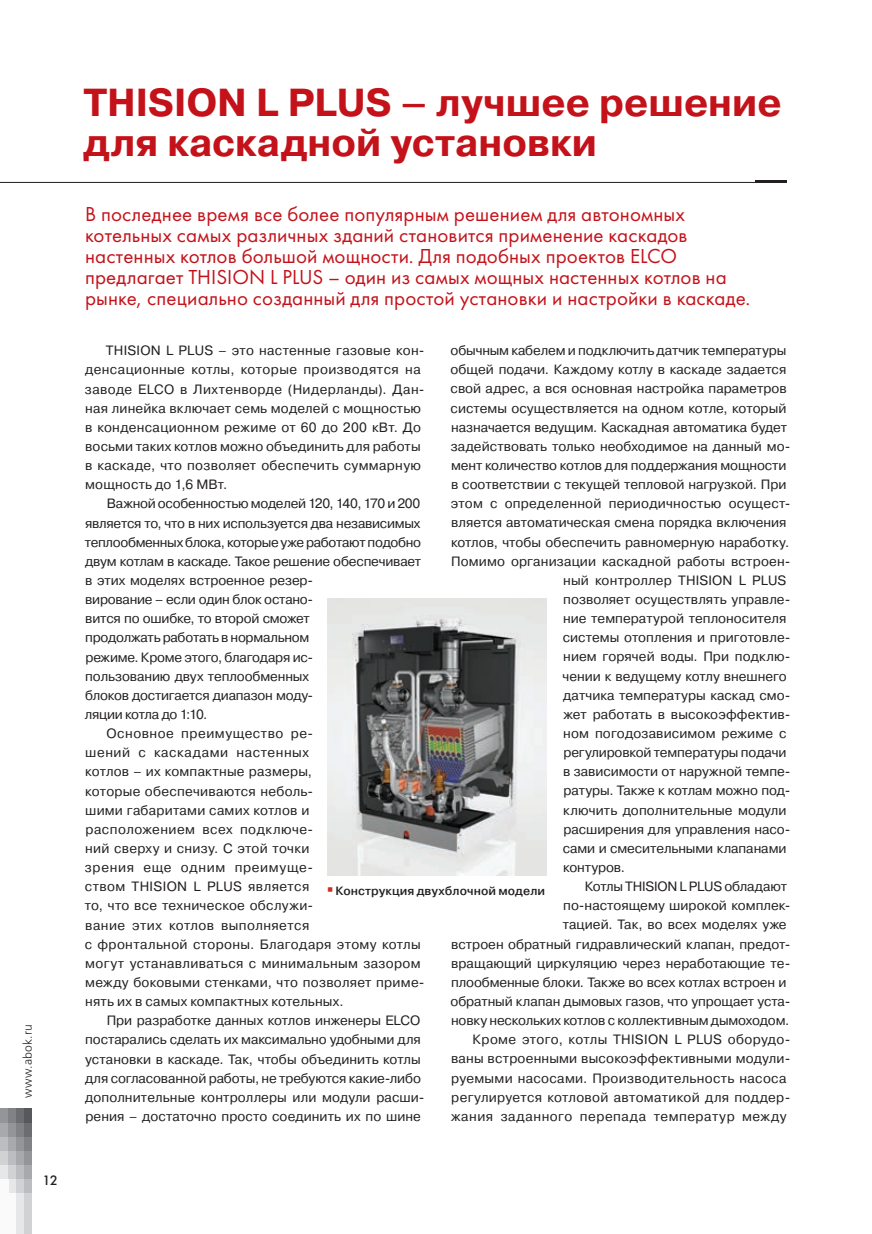
<style>
.page{position:relative;width:872px;height:1234px;background:#fff}
.page>*{position:absolute;margin:0;border:0;box-sizing:border-box;transform-origin:0 0}
.t1{font:700 39px/40.5px "Pragmatica";color:#c4121a}
.t2{font:21px/21px "Futura";letter-spacing:.005em;color:#c4121a}
.t3{font:13.5px/19.2px "Pragmatica";letter-spacing:.005em;color:#231f20}
.t4{font:13.5px "Pragmatica";letter-spacing:-.02em;color:#231f20}
.t5{font:13.5px "Pragmatica";letter-spacing:.025em;color:#231f20}
.t6{font:13.5px "Pragmatica";letter-spacing:-.015em;color:#231f20}
.t7{font:13.5px "Pragmatica";letter-spacing:.035em;color:#231f20}
.t8{font:13.5px "Pragmatica";letter-spacing:-.025em;color:#231f20}
.t9{font:13.5px "Pragmatica";letter-spacing:.03em;color:#231f20}
.t10{font:13.5px "Pragmatica";letter-spacing:.04em;color:#231f20}
.t11{font:13.5px "Pragmatica";letter-spacing:.05em;color:#231f20}
.t12{font:13.5px "Futura Futuris C";color:#231f20}
.t13{font:500 12px "Pragmatica";letter-spacing:.01em;color:#231f20}
.t14{font:12px "Free Set Light C";letter-spacing:.015em;color:#231f20}
</style>
<div class="page">
<div style="left:0;top:1108px;width:9px;height:14px;background:#939598"></div>
<div style="left:0;top:1122px;width:9px;height:14px;background:#a8a9ad"></div>
<div style="left:0;top:1136px;width:9px;height:14px;background:#bcbdc0"></div>
<div style="left:0;top:1150px;width:9px;height:15px;background:#d1d2d4"></div>
<div style="left:0;top:1165px;width:9px;height:14px;background:#e6e7e9"></div>
<div style="left:9px;top:1108px;width:7px;height:14px;background:#808285"></div>
<div style="left:9px;top:1122px;width:7px;height:14px;background:#939598"></div>
<div style="left:9px;top:1136px;width:7px;height:14px;background:#a8a9ad"></div>
<div style="left:9px;top:1150px;width:7px;height:15px;background:#bcbdc0"></div>
<div style="left:9px;top:1165px;width:7px;height:14px;background:#d1d2d4"></div>
<div style="left:9px;top:1179px;width:7px;height:14px;background:#e6e7e9"></div>
<div style="left:16px;top:1108px;width:8px;height:14px;background:#6c6d70"></div>
<div style="left:16px;top:1122px;width:8px;height:14px;background:#808285"></div>
<div style="left:16px;top:1136px;width:8px;height:14px;background:#939598"></div>
<div style="left:16px;top:1150px;width:8px;height:15px;background:#a8a9ad"></div>
<div style="left:16px;top:1165px;width:8px;height:14px;background:#bcbdc0"></div>
<div style="left:16px;top:1179px;width:8px;height:14px;background:#d1d2d4"></div>
<div style="left:24px;top:1108px;width:8px;height:14px;background:#57585a"></div>
<div style="left:24px;top:1122px;width:8px;height:14px;background:#6c6d70"></div>
<div style="left:24px;top:1136px;width:8px;height:14px;background:#808285"></div>
<div style="left:24px;top:1150px;width:8px;height:15px;background:#939598"></div>
<div style="left:24px;top:1165px;width:8px;height:14px;background:#a8a9ad"></div>
<div style="left:24px;top:1179px;width:8px;height:14px;background:#bcbdc0"></div>
<div style="left:0;top:1179px;width:9px;height:54px;background:#fafafa"></div>
<div style="left:9px;top:1193px;width:7px;height:40px;background:#fafafa"></div>
<div style="left:16px;top:1193px;width:8px;height:40px;background:#e6e7e9"></div>
<div style="left:24px;top:1193px;width:8px;height:40px;background:#d1d2d4"></div>
<hr style="left:756px;top:180px;width:31px;height:3px;background:#231f20">
<hr style="left:0;top:182px;width:787px;height:1px;background:#231f20">
<img style="left:328px;top:598px;width:218px;height:277px">
<p class="t14" style="left:21px;top:1097px;width:75px;rotate:-90deg">www.abok.ru</p>
<p class="t12" style="left:43px;top:1171px;width:17px">12</p>
<h1 class="t1" style="left:83px;top:83px;width:700px">THISION L PLUS – лучшее решение для каскадной установки</h1>
<p class="t2" style="left:85px;top:203px;width:667px">В последнее время все более популярным решением для автономных котельных самых различных зданий становится применение каскадов настенных котлов большой мощности. Для подобных проектов ELCO предлагает THISION L PLUS – один из самых мощных настенных котлов на рынке, специально созданный для простой установки и настройки в каскаде.</p>
<p class="t3" style="left:450px;top:341px;width:337px">обычным кабелем и подключить датчик температуры</p>
<p class="t3" style="left:450px;top:360px;width:337px">общей подачи. Каждому котлу в каскаде задается</p>
<p class="t3" style="left:450px;top:379px;width:337px">свой адрес, а вся основная настройка параметров</p>
<p class="t3" style="left:450px;top:398px;width:337px">системы осуществляется на одном котле, который</p>
<p class="t3" style="left:451px;top:417px;width:337px">назначается ведущим. Каскадная автоматика будет</p>
<p class="t3" style="left:451px;top:437px;width:341px">задействовать только необходимое на данный мо-</p>
<p class="t3" style="left:451px;top:456px;width:337px">мент количество котлов для поддержания мощности</p>
<p class="t3" style="left:451px;top:475px;width:337px">в соответствии с текущей тепловой нагрузкой. При</p>
<p class="t3" style="left:450px;top:494px;width:341px">этом с определенной периодичностью осущест-</p>
<p class="t3" style="left:451px;top:513px;width:337px">вляется автоматическая смена порядка включения</p>
<p class="t3" style="left:451px;top:532px;width:340px">котлов, чтобы обеспечить равномерную наработку.</p>
<p class="t3" style="left:451px;top:551px;width:341px">Помимо организации каскадной работы встроен-</p>
<p class="t3" style="left:563px;top:571px;width:225px">ный контроллер THISION L PLUS</p>
<p class="t3" style="left:563px;top:590px;width:229px">позволяет осуществлять управле-</p>
<p class="t3" style="left:563px;top:609px;width:225px">ние температурой теплоносителя</p>
<p class="t3" style="left:563px;top:628px;width:229px">системы отопления и приготовле-</p>
<p class="t3" style="left:563px;top:647px;width:229px">нием горячей воды. При подклю-</p>
<p class="t3" style="left:562px;top:666px;width:226px">чении к ведущему котлу внешнего</p>
<p class="t3" style="left:563px;top:685px;width:229px">датчика температуры каскад смо-</p>
<p class="t3" style="left:563px;top:704px;width:228px">жет работать в высокоэффектив-</p>
<p class="t3" style="left:563px;top:724px;width:225px">ном погодозависимом режиме с</p>
<p class="t3" style="left:563px;top:743px;width:224px">регулировкой температуры подачи</p>
<p class="t3" style="left:563px;top:762px;width:229px">в зависимости от наружной темпе-</p>
<p class="t3" style="left:563px;top:781px;width:228px">ратуры. Также к котлам можно под-</p>
<p class="t3" style="left:563px;top:800px;width:225px">ключить дополнительные модули</p>
<p class="t3" style="left:563px;top:819px;width:228px">расширения для управления насо-</p>
<p class="t3" style="left:563px;top:838px;width:225px">сами и смесительными клапанами</p>
<p class="t3" style="left:563px;top:857px;width:63px">контуров.</p>
<p class="t6" style="left:584px;top:878px;width:204px">Котлы THISION L PLUS обладают</p>
<p class="t3" style="left:563px;top:896px;width:229px">по-настоящему широкой комплек-</p>
<p class="t3" style="left:562px;top:915px;width:225px">тацией. Так, во всех моделях уже</p>
<p class="t3" style="left:451px;top:934px;width:341px">встроен обратный гидравлический клапан, предот-</p>
<p class="t3" style="left:451px;top:953px;width:341px">вращающий циркуляцию через неработающие те-</p>
<p class="t3" style="left:451px;top:972px;width:337px">плообменные блоки. Также во всех котлах встроен и</p>
<p class="t3" style="left:450px;top:991px;width:341px">обратный клапан дымовых газов, что упрощает уста-</p>
<p class="t3" style="left:451px;top:1010px;width:340px">новку нескольких котлов с коллективным дымоходом.</p>
<p class="t5" style="left:472px;top:1031px;width:319px">Кроме этого, котлы THISION L PLUS оборудо-</p>
<p class="t3" style="left:451px;top:1049px;width:341px">ваны встроенными высокоэффективными модули-</p>
<p class="t3" style="left:451px;top:1068px;width:337px">руемыми насосами. Производительность насоса</p>
<p class="t3" style="left:451px;top:1087px;width:341px">регулируется котловой автоматикой для поддер-</p>
<p class="t7" style="left:451px;top:1107px;width:337px">жания заданного перепада температур между</p>
<p class="t3" style="left:85px;top:341px;width:341px;text-indent:21px">THISION L PLUS – это настенные газовые кон&shy;денсационные котлы, которые производятся на заводе ELCO в Лихтенворде (Нидерланды). Дан&shy;ная линейка включает семь моделей с мощностью в конденсационном режиме от 60 до 200 кВт. До восьми таких котлов можно объединить для работы в каскаде, что позволяет обеспечить суммарную мощность до 1,6 МВт.</p>
<p class="t4" style="left:107px;top:495px;width:315px">Важной особенностью моделей 120, 140, 170 и 200</p>
<p class="t4" style="left:85px;top:514px;width:337px">является то, что в них используется два независимых</p>
<p class="t8" style="left:85px;top:533px;width:338px">теплообменных блока, которые уже работают подобно</p>
<p class="t6" style="left:85px;top:552px;width:337px">двум котлам в каскаде. Такое решение обеспечивает</p>
<p class="t3" style="left:85px;top:571px;width:229px">в этих моделях встроенное резер-</p>
<p class="t4" style="left:85px;top:591px;width:229px">вирование – если один блок остано-</p>
<p class="t6" style="left:85px;top:610px;width:226px">вится по ошибке, то второй сможет</p>
<p class="t4" style="left:85px;top:629px;width:226px">продолжать работать в нормальном</p>
<p class="t4" style="left:85px;top:648px;width:229px">режиме. Кроме этого, благодаря ис-</p>
<p class="t3" style="left:85px;top:666px;width:225px">пользованию двух теплообменных</p>
<p class="t6" style="left:85px;top:686px;width:230px">блоков достигается диапазон моду-</p>
<p class="t8" style="left:85px;top:706px;width:124px">ляции котла до 1:10.</p>
<p class="t10" style="left:106px;top:725px;width:208px">Основное преимущество ре-</p>
<p class="t10" style="left:85px;top:744px;width:225px">шений с каскадами настенных</p>
<p class="t3" style="left:85px;top:762px;width:228px">котлов – их компактные размеры,</p>
<p class="t3" style="left:85px;top:781px;width:229px">которые обеспечиваются неболь-</p>
<p class="t3" style="left:85px;top:800px;width:226px">шими габаритами самих котлов и</p>
<p class="t7" style="left:85px;top:820px;width:229px">расположением всех подключе-</p>
<p class="t3" style="left:85px;top:838px;width:226px">ний сверху и снизу. С этой точки</p>
<p class="t11" style="left:85px;top:859px;width:230px">зрения еще одним преимуще-</p>
<p class="t9" style="left:85px;top:878px;width:226px">ством THISION L PLUS является</p>
<p class="t5" style="left:85px;top:897px;width:230px">то, что все техническое обслужи-</p>
<p class="t9" style="left:85px;top:916px;width:226px">вание этих котлов выполняется</p>
<p class="t5" style="left:85px;top:935px;width:337px">с фронтальной стороны. Благодаря этому котлы</p>
<p class="t5" style="left:85px;top:954px;width:337px">могут устанавливаться с минимальным зазором</p>
<p class="t3" style="left:85px;top:972px;width:341px">между боковыми стенками, что позволяет приме-</p>
<p class="t3" style="left:85px;top:991px;width:260px">нять их в самых компактных котельных.</p>
<p class="t3" style="left:107px;top:1011px;width:315px">При разработке данных котлов инженеры ELCO</p>
<p class="t3" style="left:85px;top:1030px;width:337px">постарались сделать их максимально удобными для</p>
<p class="t3" style="left:85px;top:1049px;width:337px">установки в каскаде. Так, чтобы объединить котлы</p>
<p class="t3" style="left:85px;top:1068px;width:337px">для согласованной работы, не требуются какие-либо</p>
<p class="t3" style="left:85px;top:1087px;width:341px">дополнительные контроллеры или модули расши-</p>
<p class="t3" style="left:85px;top:1106px;width:337px">рения – достаточно просто соединить их по шине</p>
<p class="t13" style="left:335px;top:883px;width:211px">Конструкция двухблочной модели</p>
</div>
